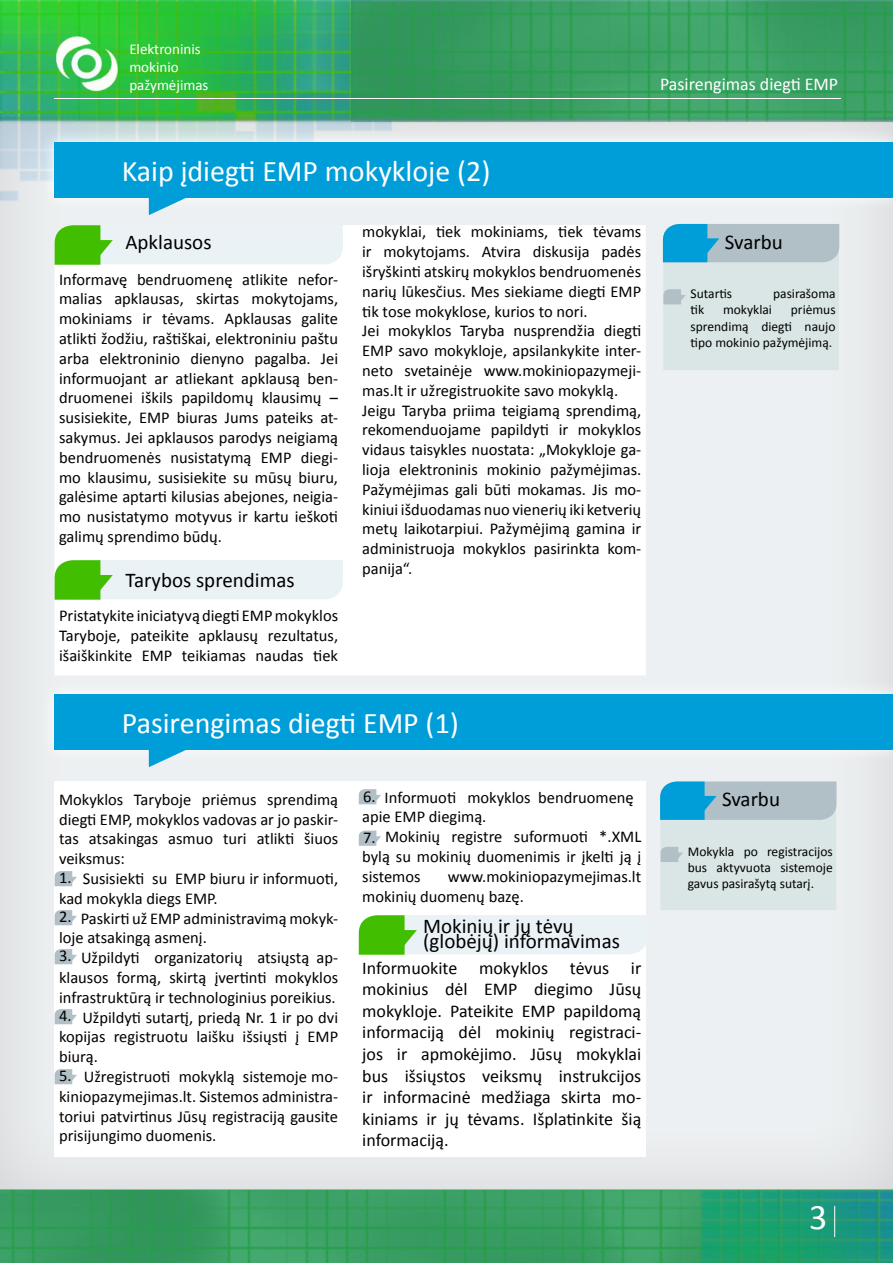
<style>
.page{position:relative;width:893px;height:1263px;background:#fff}
.page>*{position:absolute;margin:0;border:0;box-sizing:border-box;transform-origin:0 0}
.t1{font:36px "Calibri";color:#fff}
.t2{font:30px "Calibri";color:#fff}
.t3{font:21px/15px "Calibri";color:#000}
.t4{font:18px/21.6px "Calibri";color:#000;text-align:justify}
.t5{font:18px "Calibri";color:#fff}
.t6{font:16.5px/19.8px "Calibri";color:#000}
.t7{font:15px/18px "Calibri";color:#fff}
.t8{font:13.5px/16.2px "Calibri";color:#000;text-align:justify}
</style>
<div class="page">
<img style="left:0;top:0;width:351px;height:112px">
<svg style="left:351px;top:0;width:542px;height:112px;background:#389e61"></svg>
<img style="left:49px;top:32px;width:76px;height:64px">
<svg style="left:0;top:1191px;width:893px;height:72px;background:#349e63"></svg>
<hr style="left:54px;top:98px;width:786px;height:1px;background:#fff">
<svg style="left:798px;top:1191px;width:74px;height:72px;background:#1c987a"></svg>
<hr style="left:834px;top:1206px;width:1px;height:31px;background:#fff">
<div style="left:0;top:112px;width:893px;height:1079px;background:#000;opacity:.75"></div>
<svg style="left:55px;top:225px;width:591px;height:450px"></svg>
<svg style="left:40px;top:128px;width:853px;height:83px;fill:#edeff0"></svg>
<div style="left:54px;top:142px;width:839px;height:55px;background:#009ed8"></div>
<svg style="left:149px;top:197px;width:38px;height:18px"></svg>
<svg style="left:663px;top:224px;width:176px;height:146px;background:#c2d9de"></svg>
<svg style="left:55px;top:225px;width:288px;height:40px;background:#d0e9ce"></svg>
<svg style="left:55px;top:560px;width:288px;height:40px;background:#d0eace"></svg>
<div style="left:40px;top:680px;width:853px;height:83px;background:#eff2f3"></div>
<div style="left:54px;top:694px;width:839px;height:55px;background:#009ed8"></div>
<svg style="left:149px;top:749px;width:38px;height:18px"></svg>
<div style="left:55px;top:781px;width:591px;height:376px;background:#fff"></div>
<svg style="left:55px;top:871px;width:22px;height:15px"></svg>
<svg style="left:55px;top:910px;width:22px;height:15px"></svg>
<svg style="left:55px;top:949px;width:22px;height:15px"></svg>
<svg style="left:55px;top:1009px;width:22px;height:15px"></svg>
<svg style="left:55px;top:1069px;width:22px;height:15px"></svg>
<svg style="left:359px;top:789px;width:22px;height:15px"></svg>
<svg style="left:359px;top:830px;width:22px;height:16px"></svg>
<svg style="left:359px;top:915px;width:288px;height:40px;background:#d0eace"></svg>
<svg style="left:660px;top:781px;width:176px;height:129px;background:#bfd7dd"></svg>
<p class="t7" style="left:129px;top:40px;width:81px">Elektroninis mokinio pažymėjimas</p>
<p class="t5" style="left:660px;top:73px;width:180px">Pasirengimas diegti EMP</p>
<h2 class="t2" style="left:122px;top:152px;width:370px">Kaip įdiegti EMP mokykloje (2)</h2>
<p class="t3" style="left:125px;top:235px;width:88px">Apklausos</p>
<p class="t6" style="left:59px;top:269px;width:280px;text-align:justify">Informavę bendruomenę atlikite nefor&shy;malias apklausas, skirtas mokytojams, mokiniams ir tėvams. Apklausas galite atlikti žodžiu, raštiškai, elektroniniu paštu arba elektroninio dienyno pagalba. Jei informuojant ar atliekant apklausą ben&shy;druomenei iškils papildomų klausimų – susisiekite, EMP biuras Jums pateiks at&shy;sakymus. Jei apklausos parodys neigiamą bendruomenės nusistatymą EMP diegi&shy;mo klausimu, susisiekite su mūsų biuru, galėsime aptarti kilusias abejones, neigia&shy;mo nusistatymo motyvus ir kartu ieškoti galimų sprendimo būdų.</p>
<p class="t3" style="left:125px;top:572px;width:171px">Tarybos sprendimas</p>
<p class="t6" style="left:59px;top:606px;width:280px;text-align:justify">Pristatykite iniciatyvą diegti EMP mokyklos Taryboje, pateikite apklausų rezultatus, išaiškinkite EMP teikiamas naudas tiek</p>
<p class="t6" style="left:362px;top:222px;width:281px">mokyklai, tiek mokiniams, tiek tėvams ir mokytojams. Atvira diskusija padės išryškinti atskirų mokyklos bendruomenės narių lūkesčius. Mes siekiame diegti EMP tik tose mokyklose, kurios to nori.<br>Jei mokyklos Taryba nusprendžia diegti EMP savo mokykloje, apsilankykite inter&shy;neto svetainėje www.mokiniopazymeji&shy;mas.lt ir užregistruokite savo mokyklą.<br>Jeigu Taryba priima teigiamą sprendimą, rekomenduojame papildyti ir mokyklos vidaus taisykles nuostata: „Mokykloje ga&shy;lioja elektroninis mokinio pažymėjimas.<br>Pažymėjimas gali būti mokamas. Jis mo&shy;kiniui išduodamas nuo vienerių iki ketverių metų laikotarpiui. Pažymėjimą gamina ir administruoja mokyklos pasirinkta kom&shy;panija“.</p>
<h2 class="t2" style="left:122px;top:704px;width:339px">Pasirengimas diegti EMP (1)</h2>
<p class="t6" style="left:59px;top:789px;width:281px;text-align:justify">Mokyklos Taryboje priėmus sprendimą diegti EMP, mokyklos vadovas ar jo paskir&shy;tas atsakingas asmuo turi atlikti šiuos veiksmus:</p>
<p class="t6" style="left:59px;top:869px;width:281px;text-indent:24px">Susisiekti su EMP biuru ir informuoti, kad mokykla diegs EMP.</p>
<p class="t6" style="left:59px;top:908px;width:281px;text-indent:22px">Paskirti už EMP administravimą mokyk&shy;loje atsakingą asmenį.</p>
<p class="t6" style="left:81px;top:948px;width:259px">Užpildyti organizatorių atsiųstą ap-</p>
<p class="t6" style="left:59px;top:968px;width:281px">klausos formą, skirtą įvertinti mokyklos</p>
<p class="t6" style="left:59px;top:987px;width:278px">infrastruktūrą ir technologinius poreikius.</p>
<p class="t6" style="left:82px;top:1007px;width:257px">Užpildyti sutartį, priedą Nr. 1 ir po dvi</p>
<p class="t6" style="left:59px;top:1027px;width:281px">kopijas registruotu laišku išsiųsti į EMP</p>
<p class="t6" style="left:59px;top:1047px;width:40px">biurą.</p>
<p class="t6" style="left:84px;top:1067px;width:256px">Užregistruoti mokyklą sistemoje mo-</p>
<p class="t6" style="left:59px;top:1086px;width:281px">kiniopazymejimas.lt. Sistemos administra-</p>
<p class="t6" style="left:59px;top:1106px;width:281px">toriui patvirtinus Jūsų registraciją gausite</p>
<p class="t6" style="left:59px;top:1126px;width:159px">prisijungimo duomenis.</p>
<p class="t6" style="left:59px;top:868px;width:14px">1.</p>
<p class="t6" style="left:59px;top:907px;width:14px">2.</p>
<p class="t6" style="left:59px;top:946px;width:14px">3.</p>
<p class="t6" style="left:59px;top:1006px;width:14px">4.</p>
<p class="t6" style="left:59px;top:1066px;width:14px">5.</p>
<p class="t6" style="left:363px;top:786px;width:14px">6.</p>
<p class="t6" style="left:363px;top:828px;width:14px">7.</p>
<p class="t6" style="left:362px;top:787px;width:273px;text-indent:22px">Informuoti mokyklos bendruomenę apie EMP diegimą.</p>
<p class="t6" style="left:362px;top:827px;width:281px;text-align:justify;text-indent:23px">Mokinių registre suformuoti *.XML bylą su mokinių duomenimis ir įkelti ją į sistemos</p>
<p class="t6" style="left:362px;top:866px;width:281px;text-indent:86px">www.mokiniopazymejimas.lt mokinių duomenų bazę.</p>
<p class="t3" style="left:423px;top:918px;width:198px">Mokinių ir jų tėvų (globėjų) informavimas</p>
<p class="t4" style="left:362px;top:957px;width:281px">Informuokite mokyklos tėvus ir mokinius dėl EMP diegimo Jūsų mokykloje. Pateikite EMP papildomą informaciją dėl mokinių registraci&shy;jos ir apmokėjimo. Jūsų mokyklai bus išsiųstos veiksmų instrukcijos ir informacinė medžiaga skirta mo&shy;kiniams ir jų tėvams. Išplatinkite šią informaciją.</p>
<p class="t3" style="left:725px;top:234px;width:60px">Svarbu</p>
<p class="t8" style="left:691px;top:286px;width:43px">Sutartis</p>
<p class="t8" style="left:773px;top:286px;width:64px">pasirašoma</p>
<p class="t8" style="left:691px;top:302px;width:15px">tik</p>
<p class="t8" style="left:723px;top:302px;width:50px">mokyklai</p>
<p class="t8" style="left:691px;top:302px;width:147px;text-indent:100px">priėmus sprendimą diegti naujo tipo mokinio pažymėjimą.</p>
<p class="t3" style="left:722px;top:792px;width:60px">Svarbu</p>
<p class="t8" style="left:688px;top:843px;width:147px">Mokykla po registracijos bus aktyvuota sistemoje gavus pasirašytą sutarį.</p>
<h1 class="t1" style="left:809px;top:1194px;width:20px">3</h1>
</div>
